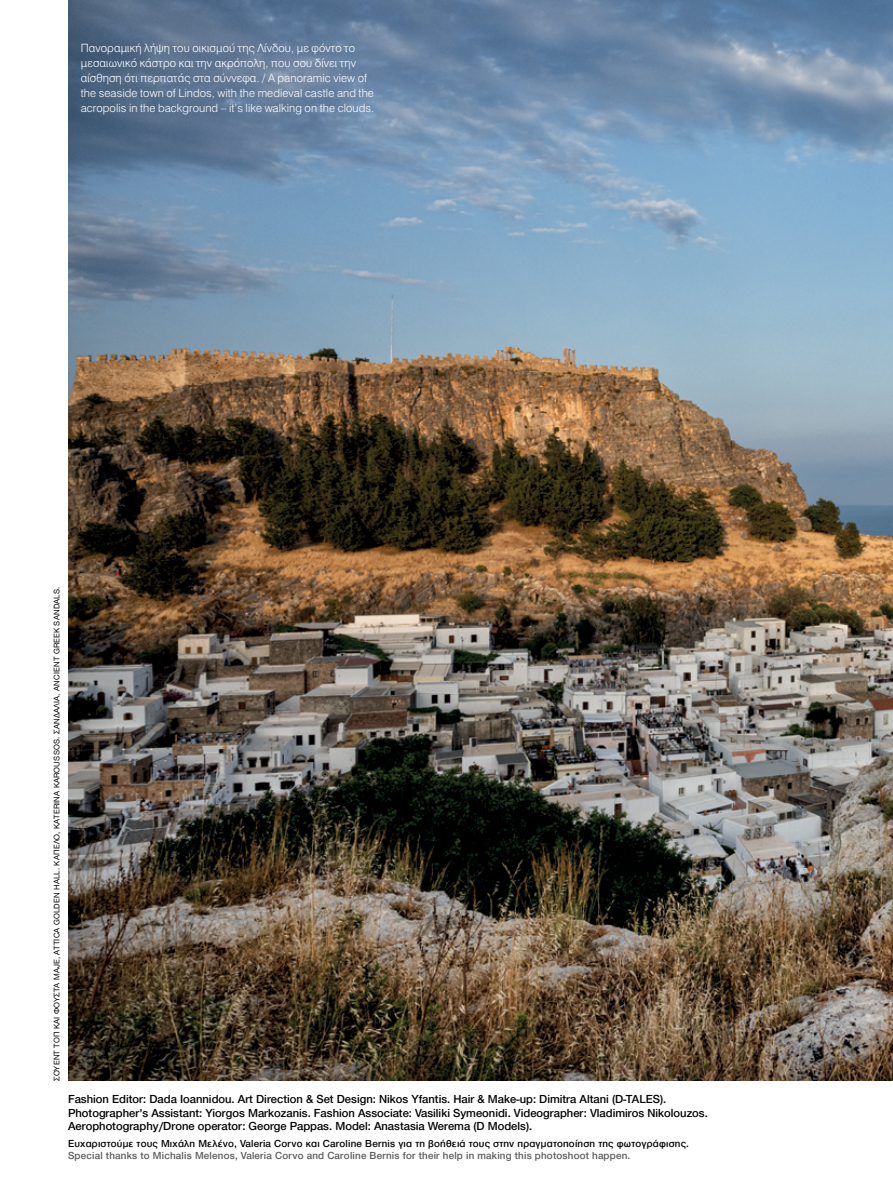
<style>
.page{position:relative;width:893px;height:1191px;background:#fff}
.page>*{position:absolute;margin:0;border:0;box-sizing:border-box;transform-origin:0 0}
.t1{font:500 12px/13.5px "Helvetica Neue Greek";color:#000}
.t2{font:300 11.25px/15px "UB Helvetica";letter-spacing:.005em;color:#fff}
.t3{font:500 10.5px "Helvetica Neue Greek";letter-spacing:.02em;color:#000}
.t4{font:500 10.5px "Helvetica Neue Greek";letter-spacing:.02em;color:#58595b}
.t5{font:8.25px "Helvetica Neue Greek";letter-spacing:.025em;color:#000}
</style>
<div class="page">
<img style="left:68px;top:0;width:825px;height:1081px">
<p class="t2" style="left:81px;top:40px;width:295px">Πανοραμική λήψη του οικισμού της Λίνδου, με φόντο το μεσαιωνικό κάστρο και την ακρόπολη, που σου δίνει την αίσθηση ότι περπατάς στα σύννεφα. / A panoramic view of the seaside town of Lindos, with the medieval castle and the acropolis in the background – it’s like walking on the clouds.</p>
<p class="t5" style="left:52px;top:1081px;width:496px;rotate:-90deg">ΣΟΥΕΝΤ ΤΟΠ ΚΑΙ ΦΟΥΣΤΑ MAJE, ATTICA GOLDEN HALL. ΚΑΠΕΛΟ, KATERINA KAROUSSOS. ΣΑΝΔΑΛΙΑ, ANCIENT GREEK SANDALS.</p>
<p class="t1" style="left:68px;top:1092px;width:641px">Fashion Editor: Dada Ioannidou. Art Direction &amp; Set Design: Nikos Yfantis. Hair &amp; Make-up: Dimitra Altani (D-TALES).<br>Photographer’s Assistant: Yiorgos Markozanis. Fashion Associate: Vasiliki Symeonidi. Videographer: Vladimiros Nikolouzos.<br>Aerophotography/Drone operator: George Pappas. Model: Anastasia Werema (D Models).</p>
<p class="t3" style="left:68px;top:1137px;width:622px">Ευχαριστούμε τους Μιχάλη Μελένο, Valeria Corvo και Caroline Bernis για τη βοήθειά τους στην πραγματοποίηση της φωτογράφισης.</p>
<p class="t4" style="left:68px;top:1149px;width:564px">Special thanks to Michalis Melenos, Valeria Corvo and Caroline Bernis for their help in making this photoshoot happen.</p>
</div>
